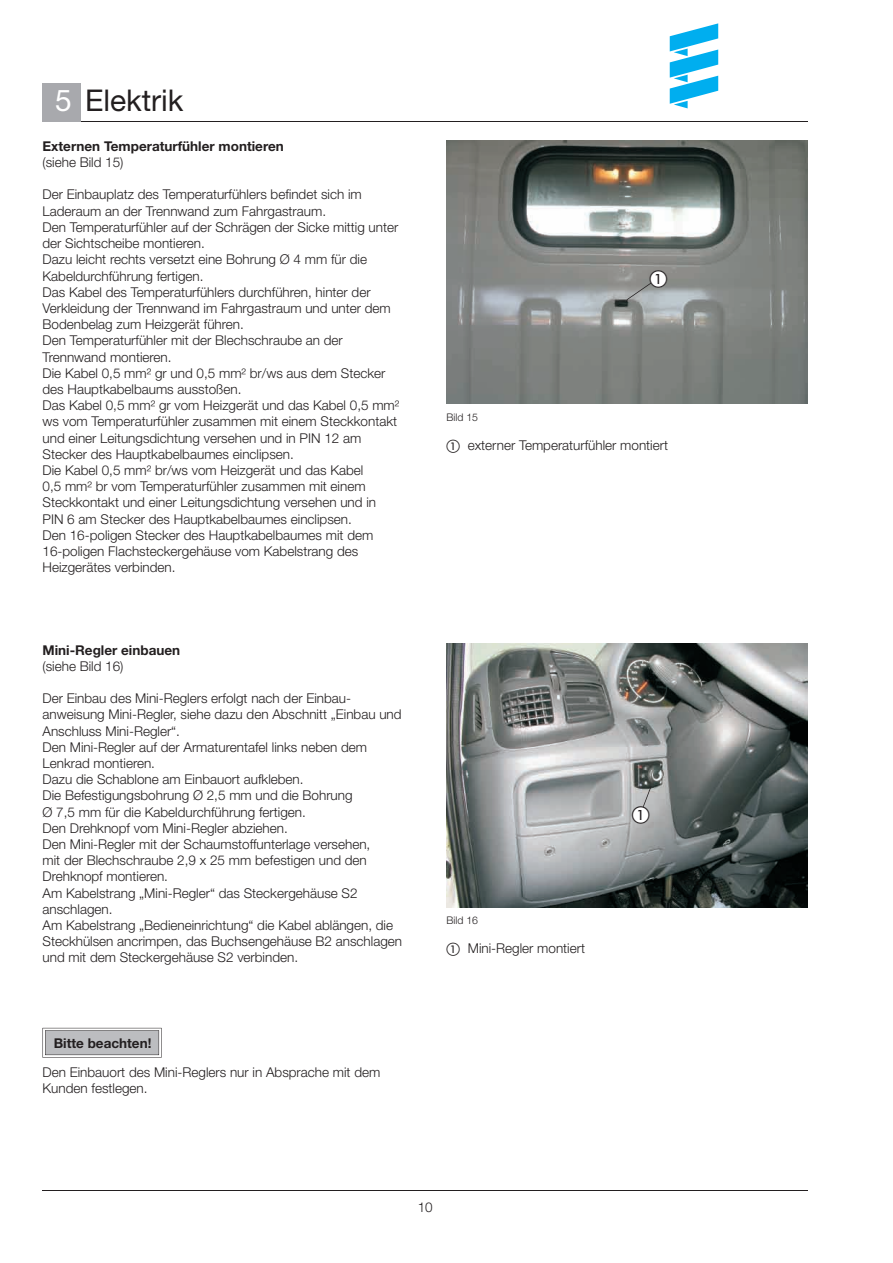
<style>
.page{position:relative;width:893px;height:1263px;background:#fff}
.page>*{position:absolute;margin:0;border:0;box-sizing:border-box;transform-origin:0 0}
.t1{font:30px "Helvetica Neue LT";color:#231f20}
.t2{font:300 13.5px/16.2px "Helvetica Neue LT";color:#231f20}
.t3{font:700 13.5px "Helvetica Neue LT";color:#231f20}
.t4{font:300 10.5px "Helvetica Neue LT";color:#231f20}
.s1{color:#fff}
</style>
<div class="page">
<hr style="left:43px;top:121px;width:765px;height:1px;background:#231f20">
<hr style="left:43px;top:1190px;width:765px;height:1px;background:#231f20">
<div style="left:43px;top:83px;width:38px;height:38px;background:#a8a9ad"></div>
<svg style="left:670px;top:23px;width:48px;height:85px"></svg>
<svg style="left:43px;top:1028px;width:119px;height:29px;background:#bebfc1"></svg>
<img style="left:446px;top:643px;width:362px;height:265px">
<img style="left:446px;top:140px;width:362px;height:264px">
<svg style="left:632px;top:786px;width:20px;height:38px"></svg>
<svg style="left:627px;top:270px;width:40px;height:30px"></svg>
<h1 class="t1" style="left:55px;top:82px;width:130px"><span class="s1">5</span> Elektrik</h1>
<p class="t3" style="left:43px;top:138px;width:243px">Externen Temperaturfühler montieren</p>
<p class="t2" style="left:43px;top:154px;width:83px">(siehe Bild 15)</p>
<p class="t2" style="left:43px;top:186px;width:358px">Der Einbauplatz des Temperaturfühlers befindet sich im Laderaum an der Trennwand zum Fahrgastraum.<br>Den Temperaturfühler auf der Schrägen der Sicke mittig unter der Sichtscheibe montieren.<br>Dazu leicht rechts versetzt eine Bohrung Ø 4 mm für die Kabeldurchführung fertigen.<br>Das Kabel des Temperaturfühlers durchführen, hinter der Verkleidung der Trennwand im Fahrgastraum und unter dem Bodenbelag zum Heizgerät führen.<br>Den Temperaturfühler mit der Blechschraube an der Trennwand montieren.<br>Die Kabel 0,5 mm² gr und 0,5 mm² br/ws aus dem Stecker des Hauptkabelbaums ausstoßen.<br>Das Kabel 0,5 mm² gr vom Heizgerät und das Kabel 0,5 mm² ws vom Temperaturfühler zusammen mit einem Steckkontakt und einer Leitungsdichtung versehen und in PIN 12 am Stecker des Hauptkabelbaumes einclipsen.<br>Die Kabel 0,5 mm² br/ws vom Heizgerät und das Kabel<br>0,5 mm² br vom Temperaturfühler zusammen mit einem Steckkontakt und einer Leitungsdichtung versehen und in PIN 6 am Stecker des Hauptkabelbaumes einclipsen.<br>Den 16-poligen Stecker des Hauptkabelbaumes mit dem 16-poligen Flachsteckergehäuse vom Kabelstrang des Heizgerätes verbinden.</p>
<p class="t3" style="left:43px;top:641px;width:139px">Mini-Regler einbauen</p>
<p class="t2" style="left:43px;top:658px;width:83px">(siehe Bild 16)</p>
<p class="t2" style="left:43px;top:690px;width:361px">Der Einbau des Mini-Reglers erfolgt nach der Einbau&shy;anweisung Mini-Regler, siehe dazu den Abschnitt „Einbau und Anschluss Mini-Regler“.<br>Den Mini-Regler auf der Armaturentafel links neben dem Lenkrad montieren.<br>Dazu die Schablone am Einbauort aufkleben.<br>Die Befestigungsbohrung Ø 2,5 mm und die Bohrung<br>Ø 7,5 mm für die Kabeldurchführung fertigen.<br>Den Drehknopf vom Mini-Regler abziehen.<br>Den Mini-Regler mit der Schaumstoffunterlage versehen,<br>mit der Blechschraube 2,9 x 25 mm befestigen und den Drehknopf montieren.<br>Am Kabelstrang „Mini-Regler“ das Steckergehäuse S2 anschlagen.<br>Am Kabelstrang „Bedieneinrichtung“ die Kabel ablängen, die Steckhülsen ancrimpen, das Buchsengehäuse B2 anschlagen und mit dem Steckergehäuse S2 verbinden.</p>
<p class="t3" style="left:54px;top:1035px;width:99px">Bitte beachten!</p>
<p class="t2" style="left:43px;top:1063px;width:339px">Den Einbauort des Mini-Reglers nur in Absprache mit dem<br>Kunden festlegen.</p>
<p class="t4" style="left:446px;top:411px;width:33px">Bild 15</p>
<p class="t2" style="left:468px;top:436px;width:202px">externer Temperaturfühler montiert</p>
<p class="t4" style="left:446px;top:914px;width:33px">Bild 16</p>
<p class="t2" style="left:468px;top:940px;width:119px">Mini-Regler montiert</p>
<p class="t2" style="left:418px;top:1198px;width:17px">10</p>
</div>
